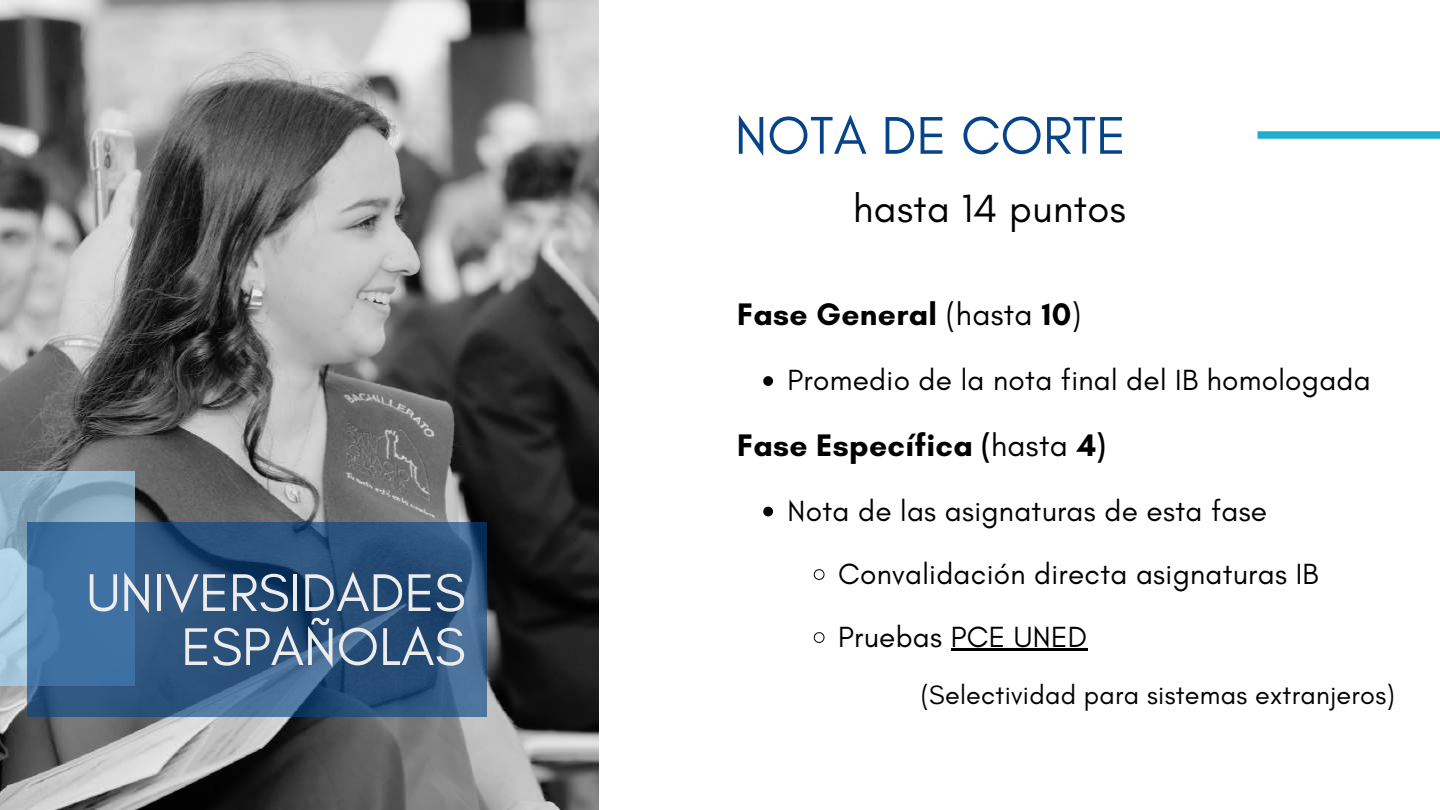
<style>
.page{position:relative;width:1440px;height:810px;background:#fff}
.page>*{position:absolute;margin:0;border:0;box-sizing:border-box;transform-origin:0 0}
.t1{font:54px/54px "Glacial Indifference";color:#edeced;text-align:right}
.t2{font:54px "Glacial Indifference";color:#064487}
.t3{font:40px "Glacial Indifference";letter-spacing:.01em;color:#000}
.t4{font:700 31.7px "Glacial Indifference";letter-spacing:.01em;color:#000}
.t5{font:29.7px/63px "Glacial Indifference";letter-spacing:.01em;color:#000}
.t6{font:27px "Glacial Indifference";letter-spacing:.01em;color:#000}
.s1{font-weight:400}
</style>
<div class="page">
<img style="left:0;top:0;width:598px;height:810px">
<svg style="left:1px;top:471px;width:134px;height:215px;background:#94b4ca"></svg>
<svg style="left:28px;top:522px;width:459px;height:194px;background:#305984"></svg>
<div style="left:1258px;top:131px;width:182px;height:8px;background:#21adcc"></div>
<svg style="left:763px;top:376px;width:10px;height:10px"></svg>
<svg style="left:763px;top:507px;width:10px;height:9px"></svg>
<svg style="left:813px;top:569px;width:12px;height:11px"></svg>
<svg style="left:813px;top:632px;width:12px;height:11px"></svg>
<hr style="left:951px;top:648px;width:136px;height:3px;background:#000">
<h1 class="t1" style="left:86px;top:565px;width:381px">UNIVERSIDADES<br>ESPAÑOLAS</h1>
<h1 class="t2" style="left:735px;top:102px;width:393px">NOTA DE CORTE</h1>
<h2 class="t3" style="left:853px;top:184px;width:274px">hasta 14 puntos</h2>
<p class="t4" style="left:737px;top:295px;width:346px">Fase General <span class="s1">(hasta</span> 10<span class="s1">)</span></p>
<p class="t5" style="left:788px;top:349px;width:585px">Promedio de la nota final del IB homologada</p>
<p class="t4" style="left:737px;top:426px;width:370px">Fase Específica (<span class="s1">hasta</span> 4)</p>
<p class="t5" style="left:838px;top:479px;width:482px;text-indent:-51px">Nota de las asignaturas de esta fase<br>Convalidación directa asignaturas IB<br>Pruebas PCE UNED</p>
<p class="t6" style="left:921px;top:678px;width:476px">(Selectividad para sistemas extranjeros)</p>
</div>
